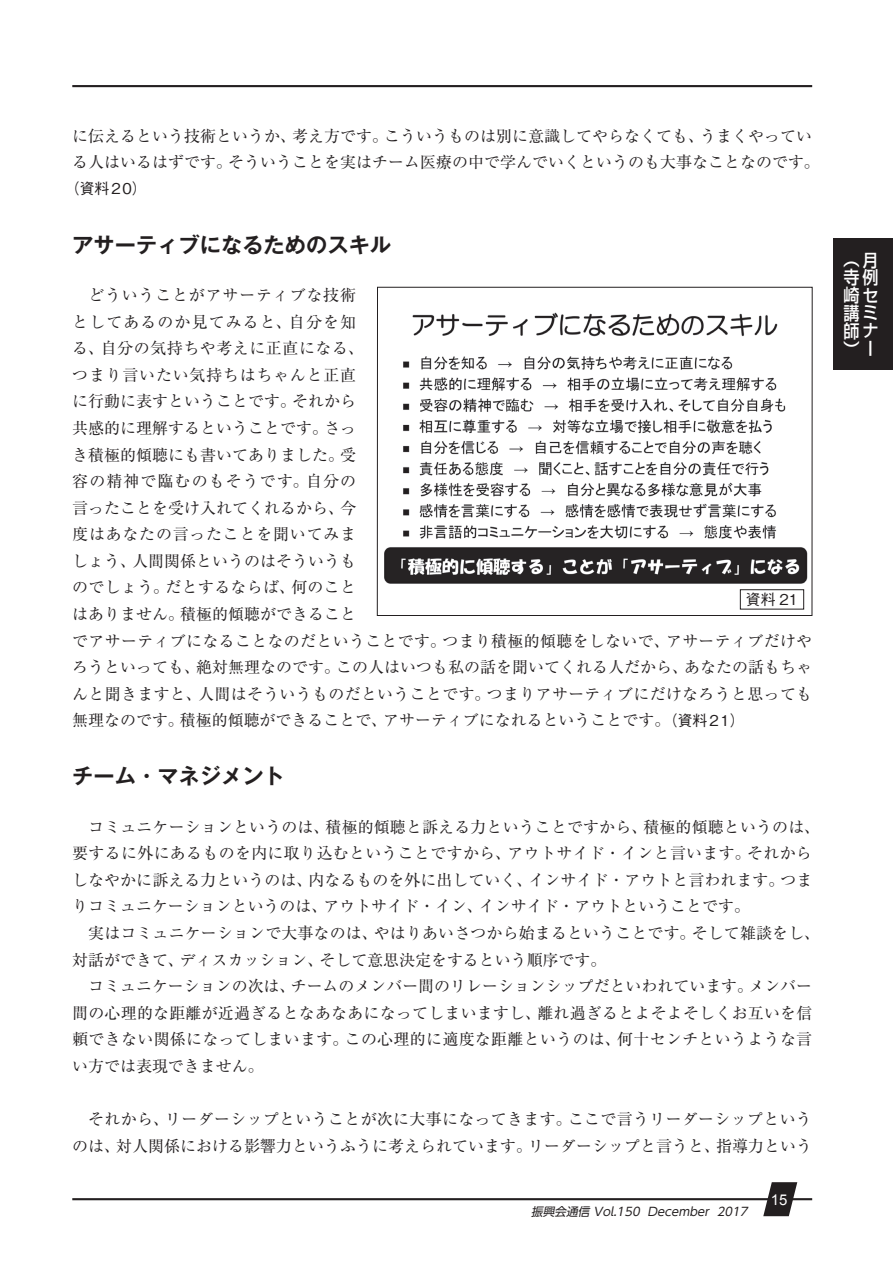
<style>
.page{position:relative;width:893px;height:1263px;background:#fff}
.page>*{position:absolute;margin:0;border:0;box-sizing:border-box;transform-origin:0 0}
.t1{font:700 21.3px "Gothic MB101 Pro De";color:#231f20}
.t2{font:500 18px/18px "Shin Go Pro";color:#fff;text-align:justify;scale:.89 1}
.t3{font:15.9px/26.5px "Ryumin Pro";letter-spacing:.005em;color:#231f20}
.t4{font:500 14.85px "Gothic BBB Pro";color:#231f20}
.t5{font:14.85px "Arial";color:#fff}
.t6{font:italic 11.7px "UD Shin Go Pro";color:#231f20}
.s1{font-family:"Gothic BBB Pro";font-weight:500;font-size:14.85px}
.s2{font-size:17.55px}
</style>
<div class="page">
<hr style="left:72px;top:1198px;width:740px;height:2px;background:#231f20">
<hr style="left:72px;top:85px;width:740px;height:2px;background:#231f20">
<svg style="left:763px;top:1182px;width:34px;height:34px"></svg>
<img style="left:384px;top:312px;width:424px;height:298px">
<div style="left:377px;top:287px;width:435px;height:329px;border:1px solid #231f20"></div>
<div style="left:740px;top:590px;width:64px;height:19px;background:#fff"></div>
<div style="left:740px;top:589px;width:64px;height:20px;border:1px solid #231f20"></div>
<div style="left:833px;top:238px;width:60px;height:132px;background:#231f20"></div>
<p class="t3" style="left:72px;top:121px;width:749px">に伝えるという技術というか、考え方です。こういうものは別に意識してやらなくても、うまくやっている人はいるはずです。そういうことを実はチーム医療の中で学んでいくというのも大事なことなのです。</p>
<p class="t4" style="left:65px;top:177px;width:83px">（資料20）</p>
<h1 class="t1" style="left:72px;top:227px;width:320px">アサーティブになるためのスキル</h1>
<p class="t3" style="left:72px;top:281px;width:741px;text-indent:16px">どういうことがアサーティブな技術<br>としてあるのか見てみると、自分を知<br>る、自分の気持ちや考えに正直になる、<br>つまり言いたい気持ちはちゃんと正直<br>に行動に表すということです。それから<br>共感的に理解するということです。さっ<br>き積極的傾聴にも書いてありました。受<br>容の精神で臨むのもそうです。自分の<br>言ったことを受け入れてくれるから、今<br>度はあなたの言ったことを聞いてみま<br>しょう、人間関係というのはそういうも<br>のでしょう。だとするならば、何のこと<br>はありません。積極的傾聴ができること<br>でアサーティブになることなのだということです。つまり積極的傾聴をしないで、アサーティブだけやろうといっても、絶対無理なのです。この人はいつも私の話を聞いてくれる人だから、あなたの話もちゃんと聞きますと、人間はそういうものだということです。つまりアサーティブにだけなろうと思っても無理なのです。積極的傾聴ができることで、アサーティブになれるということです。<span class="s1">（資料21）</span></p>
<h1 class="t1" style="left:72px;top:758px;width:214px">チーム・マネジメント</h1>
<p class="t3" style="left:72px;top:812px;width:749px;text-indent:16px">コミュニケーションというのは、積極的傾聴と訴える力ということですから、積極的傾聴というのは、要するに外にあるものを内に取り込むということですから、アウトサイド・インと言います。それからしなやかに訴える力というのは、内なるものを外に出していく、インサイド・アウトと言われます。つまりコミュニケーションというのは、アウトサイド・イン、インサイド・アウトということです。</p>
<p class="t3" style="left:72px;top:919px;width:749px;text-indent:16px">実はコミュニケーションで大事なのは、やはりあいさつから始まるということです。そして雑談をし、対話ができて、ディスカッション、そして意思決定をするという順序です。</p>
<p class="t3" style="left:72px;top:972px;width:741px;text-align:justify;text-indent:16px">コミュニケーションの次は、チームのメンバー間のリレーションシップだといわれています。メンバー間の心理的な距離が近過ぎるとなあなあになってしまいますし、離れ過ぎるとよそよそしくお互いを信頼できない関係になってしまいます。この心理的に適度な距離というのは、何十センチというような言い方では表現できません。</p>
<p class="t3" style="left:72px;top:1105px;width:741px;text-align:right">それから、リーダーシップということが次に大事になってきます。ここで言うリーダーシップというのは、対人関係における影響力というふうに考えられています。リーダーシップと言うと、指導力という</p>
<p class="t4" style="left:746px;top:587px;width:54px">資料 21</p>
<p class="t6" style="left:531px;top:1202px;width:221px">振興会通信 Vol.150 December 2017</p>
<p class="t5" style="left:771px;top:1189px;width:18px">15</p>
<p class="t2" style="left:843px;top:248px;width:40px">（<span class="s2">月</span>寺<span class="s2">例</span>崎<span class="s2">セ</span>講<span class="s2">ミ</span>師<span class="s2">ナ</span>）<span class="s2">ー</span></p>
</div>
